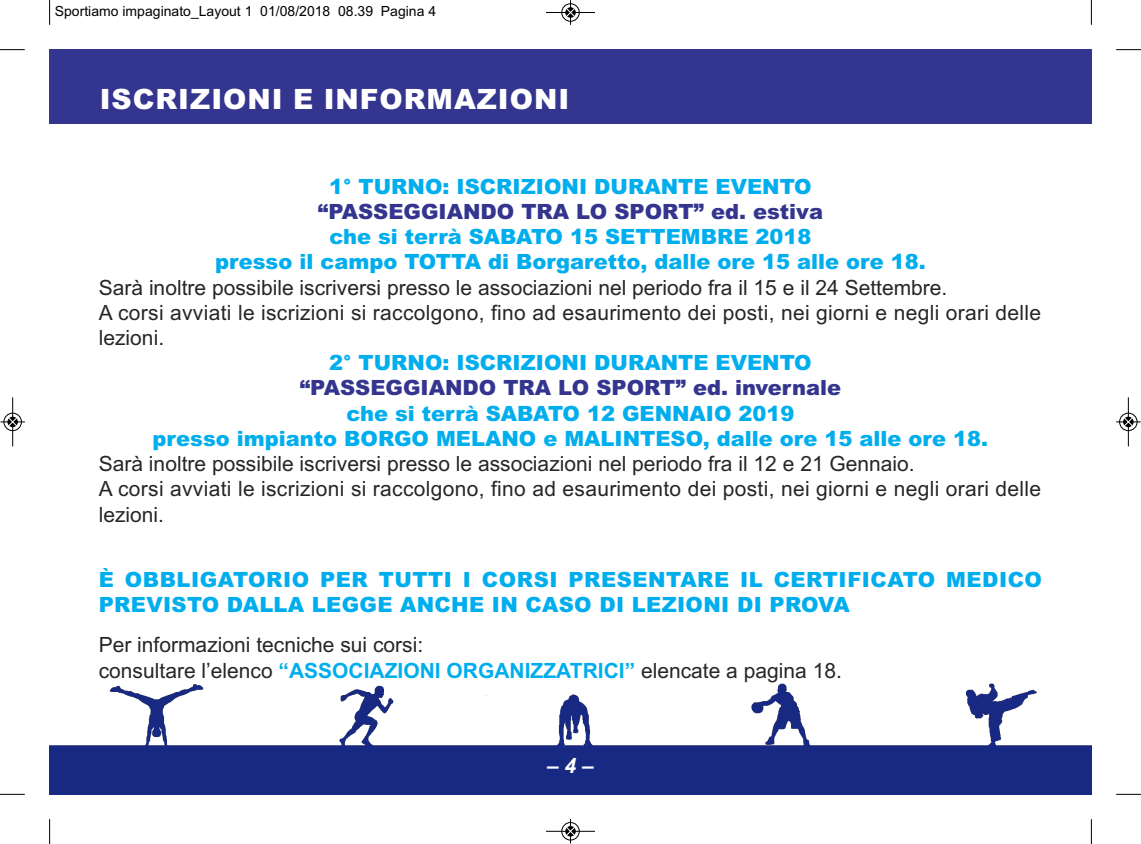
<style>
.page{position:relative;width:1141px;height:844px;background:#fff}
.page>*{position:absolute;margin:0;border:0;box-sizing:border-box;transform-origin:0 0}
.t1{font:900 28px "Arial";letter-spacing:.035em;color:#fff}
.t2{font:21px/25.2px "Arial";color:#272526}
.t3{font:900 21px/25.2px "Arial";color:#00aded;text-align:center}
.t4{font:900 21px "Arial";color:#33358f}
.t5{font:italic 700 21px "Arial";color:#fff}
.t6{font:14px "Arial";color:#000}
.s1{font-weight:700;color:#00aded}
</style>
<div class="page">
<img style="left:50px;top:683px;width:1041px;height:111px">
<div style="left:50px;top:50px;width:1041px;height:74px;background:#33358f"></div>
<svg style="left:49px;top:0;width:1px;height:25px"></svg>
<svg style="left:0;top:49px;width:25px;height:1px"></svg>
<svg style="left:1091px;top:0;width:1px;height:25px"></svg>
<svg style="left:1116px;top:49px;width:25px;height:1px"></svg>
<svg style="left:49px;top:819px;width:1px;height:24px"></svg>
<svg style="left:0;top:793px;width:25px;height:1px"></svg>
<svg style="left:1091px;top:819px;width:1px;height:24px"></svg>
<svg style="left:1116px;top:793px;width:25px;height:1px"></svg>
<div style="left:561px;top:3px;width:19px;height:19px;border:1px solid #fff;border-radius:50%"></div>
<hr style="left:546px;top:12px;width:49px;height:1px;background:#000">
<div style="left:562px;top:4px;width:17px;height:17px;border:1px solid #000;border-radius:50%"></div>
<svg style="left:566px;top:0;width:9px;height:25px"></svg>
<div style="left:561px;top:821px;width:19px;height:19px;border:1px solid #fff;border-radius:50%"></div>
<hr style="left:546px;top:830px;width:49px;height:1px;background:#000">
<div style="left:562px;top:822px;width:17px;height:18px;border:1px solid #000;border-radius:50%"></div>
<svg style="left:566px;top:819px;width:9px;height:24px"></svg>
<div style="left:3px;top:412px;width:19px;height:19px;border:1px solid #fff;border-radius:50%"></div>
<hr style="left:12px;top:397px;width:1px;height:49px;background:#000">
<div style="left:4px;top:413px;width:18px;height:18px;border:1px solid #000;border-radius:50%"></div>
<svg style="left:0;top:417px;width:25px;height:9px"></svg>
<div style="left:1119px;top:412px;width:19px;height:19px;border:1px solid #fff;border-radius:50%"></div>
<hr style="left:1128px;top:397px;width:1px;height:49px;background:#000">
<div style="left:1119px;top:413px;width:18px;height:18px;border:1px solid #000;border-radius:50%"></div>
<svg style="left:1116px;top:417px;width:25px;height:9px"></svg>
<p class="t6" style="left:55px;top:3px;width:383px">Sportiamo impaginato_Layout 1 01/08/2018 08.39 Pagina 4</p>
<h1 class="t1" style="left:100px;top:83px;width:471px">ISCRIZIONI E INFORMAZIONI</h1>
<p class="t3" style="left:329px;top:174px;width:484px">1° TURNO: ISCRIZIONI DURANTE EVENTO</p>
<p class="t4" style="left:318px;top:199px;width:507px">“PASSEGGIANDO TRA LO SPORT” ed. estiva</p>
<p class="t3" style="left:215px;top:224px;width:712px">che si terrà SABATO 15 SETTEMBRE 2018<br>presso il campo TOTTA di Borgaretto, dalle ore 15 alle ore 18.</p>
<p class="t2" style="left:99px;top:275px;width:944px">Sarà inoltre possibile iscriversi presso le associazioni nel periodo fra il 15 e il 24 Settembre.<br>A corsi avviati le iscrizioni si raccolgono, fino ad esaurimento dei posti, nei giorni e negli orari delle lezioni.</p>
<p class="t3" style="left:329px;top:350px;width:484px">2° TURNO: ISCRIZIONI DURANTE EVENTO</p>
<p class="t4" style="left:300px;top:376px;width:543px">“PASSEGGIANDO TRA LO SPORT” ed. invernale</p>
<p class="t3" style="left:153px;top:400px;width:837px">che si terrà SABATO 12 GENNAIO 2019<br>presso impianto BORGO MELANO e MALINTESO, dalle ore 15 alle ore 18.</p>
<p class="t2" style="left:99px;top:451px;width:944px">Sarà inoltre possibile iscriversi presso le associazioni nel periodo fra il 12 e 21 Gennaio.<br>A corsi avviati le iscrizioni si raccolgono, fino ad esaurimento dei posti, nei giorni e negli orari delle lezioni.</p>
<p class="t3" style="left:99px;top:566px;width:945px;text-align:left">È OBBLIGATORIO PER TUTTI I CORSI PRESENTARE IL CERTIFICATO MEDICO<br>PREVISTO DALLA LEGGE ANCHE IN CASO DI LEZIONI DI PROVA</p>
<p class="t2" style="left:99px;top:632px;width:745px">Per informazioni tecniche sui corsi:<br>consultare l’elenco <span class="s1">“ASSOCIAZIONI ORGANIZZATRICI”</span> elencate a pagina 18.</p>
<p class="t5" style="left:547px;top:753px;width:48px">–4–</p>
</div>
